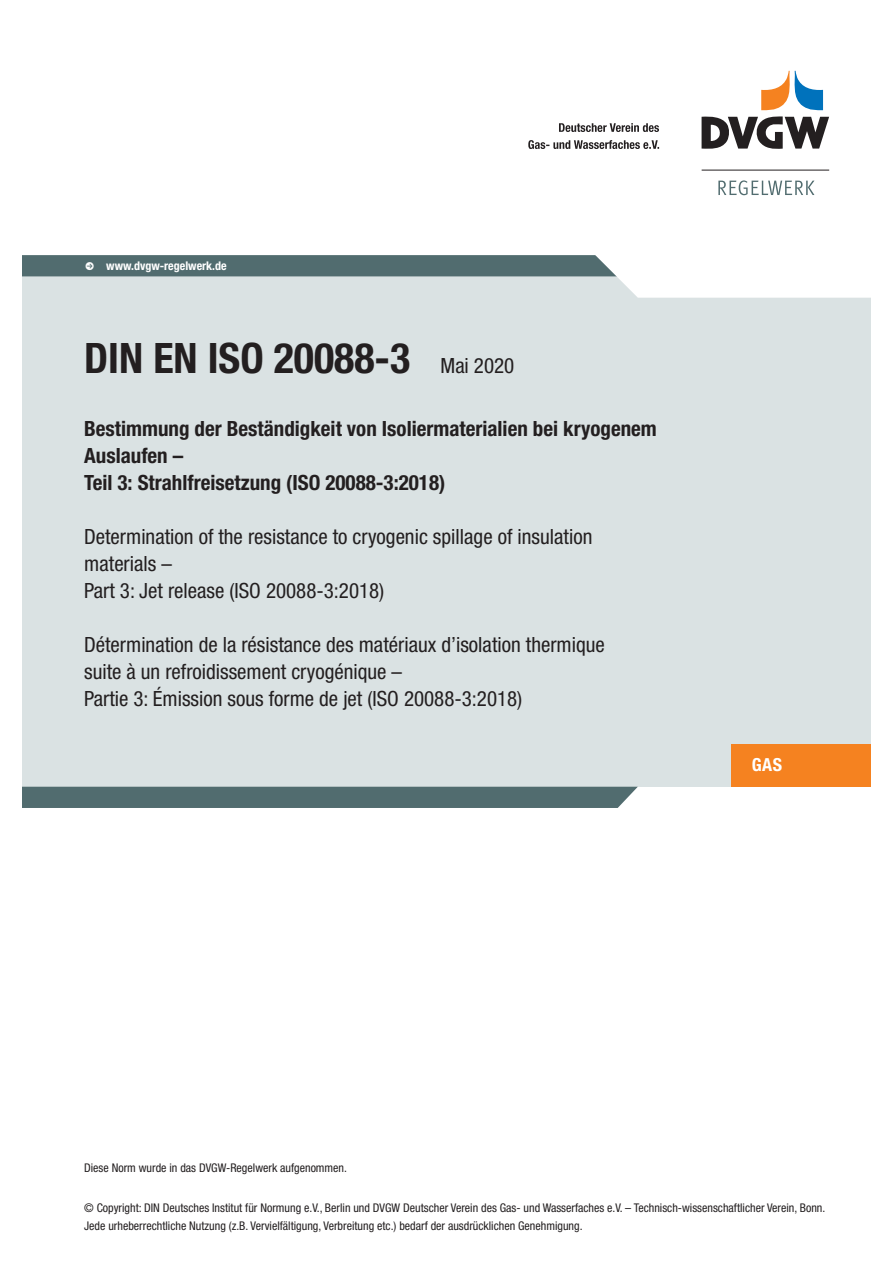
<style>
.page{position:relative;width:893px;height:1263px;background:#fff}
.page>*{position:absolute;margin:0;border:0;box-sizing:border-box;transform-origin:0 0}
._10_DVGW_Bezeichnung{font:700 condensed 42px "Helvetica Neue LT Pro";color:#231f20}
._12_DVGW_Titel_FR_EN{font:condensed 21px/27px "Helvetica Neue LT Pro";color:#231f20}
._11_DVGW_Titel_DE_De{font:700 condensed 21px/27px "Helvetica Neue LT Pro";color:#231f20}
.t1{font:700 condensed 18px "Helvetica Neue LT Pro";color:#fff}
._13_DVGW_Fuß_Deckbla{font:condensed 12px "Helvetica Neue LT Pro";color:#231f20}
.t2{font:700 condensed 12px "Helvetica Neue LT Pro";color:#fff}
.s1{font-weight:400;font-size:21px}
</style>
<div class="page">
<div style="left:0;top:255px;width:893px;height:532px;background:#dae2e3"></div>
<div style="left:22px;top:787px;width:616px;height:21px;background:#516c6f"></div>
<svg style="left:21px;top:255px;width:851px;height:43px"></svg>
<div style="left:731px;top:744px;width:162px;height:43px;background:#f58220"></div>
<hr style="left:702px;top:170px;width:127px;height:1px;background:#231f20">
<svg style="left:718px;top:180px;width:96px;height:15px"></svg>
<svg style="left:528px;top:140px;width:131px;height:9px"></svg>
<svg style="left:559px;top:123px;width:100px;height:9px"></svg>
<svg style="left:702px;top:71px;width:127px;height:78px"></svg>
<div style="left:872px;top:0;width:21px;height:1263px;background:#fff"></div>
<div style="left:0;top:0;width:21px;height:1263px;background:#fff"></div>
<p class="t2" style="left:85px;top:259px;width:143px">● www.dvgw-regelwerk.de</p>
<p class="_10_DVGW_Bezeichnung" style="left:84px;top:333px;width:432px">DIN EN ISO 20088-3 <span class="s1">Mai 2020</span></p>
<p class="_11_DVGW_Titel_DE_De" style="left:84px;top:416px;width:574px">Bestimmung der Beständigkeit von Isoliermaterialien bei kryogenem<br>Auslaufen –<br>Teil 3: Strahlfreisetzung (ISO 20088-3:2018)</p>
<p class="_12_DVGW_Titel_FR_EN" style="left:84px;top:523px;width:510px">Determination of the resistance to cryogenic spillage of insulation materials –<br>Part 3: Jet release (ISO 20088-3:2018)</p>
<p class="_12_DVGW_Titel_FR_EN" style="left:84px;top:631px;width:522px">Détermination de la résistance des matériaux d’isolation thermique suite à un refroidissement cryogénique –<br>Partie 3: Émission sous forme de jet (ISO 20088-3:2018)</p>
<h3 class="t1" style="left:752px;top:754px;width:32px">GAS</h3>
<p class="_13_DVGW_Fuß_Deckbla" style="left:84px;top:1160px;width:264px">Diese Norm wurde in das DVGW-Regelwerk aufgenommen.</p>
<p class="_13_DVGW_Fuß_Deckbla" style="left:84px;top:1201px;width:743px">© Copyright: DIN Deutsches Institut für Normung e.V., Berlin und DVGW Deutscher Verein des Gas- und Wasserfaches e.V. – Technisch-wissenschaftlicher Verein, Bonn.</p>
<p class="_13_DVGW_Fuß_Deckbla" style="left:84px;top:1219px;width:500px">Jede urheberrechtliche Nutzung (z.B. Vervielfältigung, Verbreitung etc.) bedarf der ausdrücklichen Genehmigung.</p>
</div>
